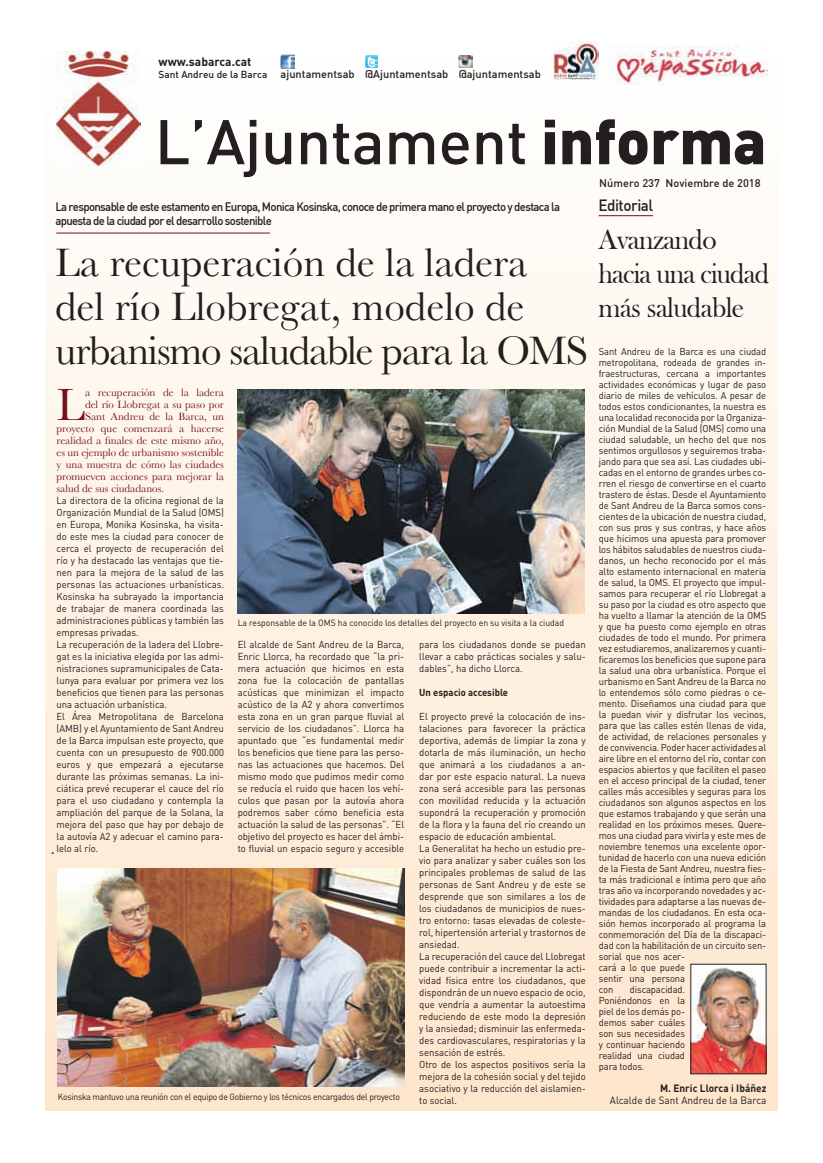
<style>
.page{position:relative;width:823px;height:1163px;background:#fff}
.page>*{position:absolute;margin:0;border:0;box-sizing:border-box;transform-origin:0 0}
.t1{font:500 62px "DIN";letter-spacing:-.005em;color:#231f20}
.t2{font:47.2px "Baskerville";color:#76111a}
.t3{font:41.5px/44px "Baskerville";color:#231f20}
.t4{font:29px/34px "Bask Old Face";letter-spacing:-.02em;color:#231f20;scale:.95 1}
.t5{font:500 16px "DIN";letter-spacing:-.03em;color:#231f20;scale:.95 1}
.t6{font:500 13px "DIN";color:#231f20;scale:.95 1}
.t7{font:500 12px/14.4px "DIN";letter-spacing:-.06em;color:#231f20;scale:.95 1}
.t8{font:700 12px "DIN";color:#231f20}
.t9{font:11px "Baskerville";color:#76111a}
.t10{font:500 11px "DIN";color:#231f20}
.t11{font:10.5px "DIN";letter-spacing:.005em;color:#231f20;scale:.95 1}
.t12{font:700 10.5px "DIN";letter-spacing:.005em;color:#231f20;scale:.95 1}
.t13{font:10px/12px "DIN";color:#231f20;scale:.95 1}
.t14{font:500 10px "DIN";color:#231f20}
.t15{font:700 10px "DIN";color:#231f20;scale:.95 1}
.t16{font:9.9px/11px "DIN";letter-spacing:-.01em;color:#231f20;scale:.95 1}
.t17{font:9px "DIN";letter-spacing:-.03em;color:#231f20;scale:.95 1}
.t18{font:9px "DIN";color:#231f20;scale:.95 1}
.s1{font-weight:900}
</style>
<div class="page">
<div style="left:46px;top:51px;width:731px;height:1058px;background:linear-gradient(to bottom,#fefffe,#fce4ca)"></div>
<img style="left:553px;top:41px;width:45px;height:38px">
<img style="left:609px;top:45px;width:158px;height:39px">
<svg style="left:281px;top:55px;width:13px;height:13px"></svg>
<svg style="left:365px;top:55px;width:12px;height:13px"></svg>
<hr style="left:598px;top:215px;width:54px;height:1px;background:#76111a">
<img style="left:692px;top:966px;width:71px;height:105px">
<img style="left:458px;top:55px;width:14px;height:13px">
<img style="left:57px;top:51px;width:84px;height:115px">
<hr style="left:56px;top:232px;width:214px;height:1px;background:#76111a">
<img style="left:237px;top:389px;width:347px;height:224px">
<img style="left:58px;top:868px;width:346px;height:218px">
<p class="t8" style="left:158px;top:57px;width:94px">www.sabarca.cat</p>
<p class="t14" style="left:158px;top:70px;width:110px">Sant Andreu de la Barca</p>
<p class="t10" style="left:280px;top:70px;width:169px">ajuntamentsab @Ajuntamentsab</p>
<p class="t10" style="left:458px;top:70px;width:84px">@ajuntamentsab</p>
<h1 class="t1" style="left:155px;top:120px;width:612px">L’Ajuntament <span class="s1">informa</span></h1>
<p class="t10" style="left:599px;top:179px;width:163px">Número 237 Noviembre de 2018</p>
<p class="t7" style="left:55px;top:201px;width:532px">La responsable de este estamento en Europa, Monica Kosinska, conoce de primera mano el proyecto y destaca la apuesta de la ciudad por el desarrollo sostenible</p>
<h3 class="t3" style="left:55px;top:240px;width:534px">La recuperación de la ladera<br>del río Llobregat, modelo de urbanismo saludable para la OMS</h3>
<h2 class="t2" style="left:56px;top:377px;width:30px">L</h2>
<p class="t9" style="left:85px;top:386px;width:140px">a recuperación de la ladera</p>
<p class="t9" style="left:85px;top:398px;width:140px">del río Llobregat a su paso por</p>
<p class="t9" style="left:85px;top:410px;width:140px">Sant Andreu de la Barca, un</p>
<p class="t9" style="left:56px;top:422px;width:169px">proyecto que comenzará a hacerse</p>
<p class="t9" style="left:56px;top:434px;width:169px">realidad a finales de este mismo año,</p>
<p class="t9" style="left:56px;top:446px;width:169px">es un ejemplo de urbanismo sostenible</p>
<p class="t9" style="left:56px;top:458px;width:169px">y una muestra de cómo las ciudades</p>
<p class="t9" style="left:56px;top:470px;width:169px">promueven acciones para mejorar la</p>
<p class="t9" style="left:56px;top:482px;width:109px">salud de sus ciudadanos.</p>
<p class="t13" style="left:56px;top:495px;width:178px">La directora de la oficina regional de la Organización Mundial de la Salud (OMS) en Europa, Monika Kosinska, ha visita&shy;do este mes la ciudad para conocer de cerca el proyecto de recuperación del río y ha destacado las ventajas que tie&shy;nen para la mejora de la salud de las personas las actuaciones urbanísticas.<br>Kosinska ha subrayado la importancia de trabajar de manera coordinada las administraciones públicas y también las empresas privadas.<br>La recuperación de la ladera del Llobre&shy;gat es la iniciativa elegida por las admi&shy;nistraciones supramunicipales de Cata&shy;lunya para evaluar por primera vez los beneficios que tienen para las personas una actuación urbanística.<br>El Área Metropolitana de Barcelona (AMB) y el Ayuntamiento de Sant Andreu de la Barca impulsan este proyecto, que cuenta con un presupuesto de 900.000 euros y que empezará a ejecutarse durante las próximas semanas. La ini&shy;ciática prevé recuperar el cauce del río para el uso ciudadano y contempla la ampliación del parque de la Solana, la mejora del paso que hay por debajo de la autovía A2 y adecuar el camino para&shy;lelo al río.</p>
<p class="t18" style="left:237px;top:619px;width:345px">La responsable de la OMS ha conocido los detalles del proyecto en su visita a la ciudad</p>
<p class="t13" style="left:237px;top:639px;width:177px;text-align:justify">El alcalde de Sant Andreu de la Barca, Enric Llorca, ha recordado que “la pri&shy;mera actuación que hicimos en esta zona fue la colocación de pantallas acústicas que minimizan el impacto acústico de la A2 y ahora convertimos esta zona en un gran parque fluvial al servicio de los ciudadanos”. Llorca ha apuntado que “es fundamental medir los beneficios que tiene para las perso&shy;nas las actuaciones que hacemos. Del mismo modo que pudimos medir como se reducía el ruido que hacen los vehí&shy;culos que pasan por la autovía ahora podremos saber cómo beneficia esta actuación la salud de las personas”. “El objetivo del proyecto es hacer del ámbi&shy;to fluvial un espacio seguro y accesible</p>
<p class="t13" style="left:419px;top:639px;width:177px;text-align:justify">para los ciudadanos donde se puedan llevar a cabo prácticas sociales y salu&shy;dables”, ha dicho Llorca.</p>
<p class="t15" style="left:419px;top:688px;width:95px">Un espacio accesible</p>
<p class="t13" style="left:419px;top:711px;width:177px">El proyecto prevé la colocación de ins&shy;talaciones para favorecer la práctica deportiva, además de limpiar la zona y dotarla de más iluminación, un hecho que animará a los ciudadanos a an&shy;dar por este espacio natural. La nueva zona será accesible para las personas con movilidad reducida y la actuación supondrá la recuperación y promoción de la flora y la fauna del río creando un espacio de educación ambiental.<br>La Generalitat ha hecho un estudio pre&shy;vio para analizar y saber cuáles son los principales problemas de salud de las personas de Sant Andreu y de este se desprende que son similares a los de los ciudadanos de municipios de nues&shy;tro entorno: tasas elevadas de coleste&shy;rol, hipertensión arterial y trastornos de ansiedad.<br>La recuperación del cauce del Llobregat puede contribuir a incrementar la acti&shy;vidad física entre los ciudadanos, que dispondrán de un nuevo espacio de ocio, que vendría a aumentar la autoestima reduciendo de este modo la depresión y la ansiedad; disminuir las enfermeda&shy;des cardiovasculares, respiratorias y la sensación de estrés.<br>Otro de los aspectos positivos sería la mejora de la cohesión social y del tejido asociativo y la reducción del aislamien&shy;to social.</p>
<h3 class="t6" style="left:51px;top:844px;width:5px">.</h3>
<p class="t17" style="left:58px;top:1093px;width:361px">Kosinska mantuvo una reunión con el equipo de Gobierno y los técnicos encargados del proyecto</p>
<h3 class="t5" style="left:598px;top:199px;width:59px">Editorial</h3>
<h3 class="t4" style="left:598px;top:225px;width:181px">Avanzando hacia una ciudad más saludable</h3>
<p class="t16" style="left:598px;top:347px;width:178px">Sant Andreu de la Barca es una ciudad metropolitana, rodeada de grandes in&shy;fraestructuras, cercana a importantes actividades económicas y lugar de paso diario de miles de vehículos. A pesar de todos estos condicionantes, la nuestra es una localidad reconocida por la Organiza&shy;ción Mundial de la Salud (OMS) como una ciudad saludable, un hecho del que nos sentimos orgullosos y seguiremos traba&shy;jando para que sea así. Las ciudades ubi&shy;cadas en el entorno de grandes urbes co&shy;rren el riesgo de convertirse en el cuarto trastero de éstas. Desde el Ayuntamiento de Sant Andreu de la Barca somos cons&shy;cientes de la ubicación de nuestra ciudad, con sus pros y sus contras, y hace años que hicimos una apuesta para promover los hábitos saludables de nuestros ciuda&shy;danos, un hecho reconocido por el más alto estamento internacional en materia de salud, la OMS. El proyecto que impul&shy;samos para recuperar el río Llobregat a su paso por la ciudad es otro aspecto que ha vuelto a llamar la atención de la OMS y que ha puesto como ejemplo en otras ciudades de todo el mundo. Por primera vez estudiaremos, analizaremos y cuanti&shy;ficaremos los beneficios que supone para la salud una obra urbanística. Porque el urbanismo en Sant Andreu de la Barca no lo entendemos sólo como piedras o ce&shy;mento. Diseñamos una ciudad para que la puedan vivir y disfrutar los vecinos, para que las calles estén llenas de vida, de actividad, de relaciones personales y de convivencia. Poder hacer actividades al aire libre en el entorno del río, contar con espacios abiertos y que faciliten el paseo en el acceso principal de la ciudad, tener calles más accesibles y seguras para los ciudadanos son algunos aspectos en los que estamos trabajando y que serán una realidad en los próximos meses. Quere&shy;mos una ciudad para vivirla y este mes de noviembre tenemos una excelente opor&shy;tunidad de hacerlo con una nueva edición de la Fiesta de Sant Andreu, nuestra fies&shy;ta más tradicional e íntima pero que año tras año va incorporando novedades y ac&shy;tividades para adaptarse a las nuevas de&shy;mandas de los ciudadanos. En esta oca&shy;sión hemos incorporado al programa la conmemoración del Día de la discapaci&shy;dad con la habilitación de un circuito sen&shy;sorial que nos acer-<br>cará a lo que puede<br>sentir una persona<br>con</p>
<p class="t16" style="left:598px;top:985px;width:92px;text-align:justify;text-indent:31px">discapacidad.<br>Poniéndonos en la piel de los demás po&shy;demos saber cuáles son sus necesidades y continuar haciendo realidad una ciudad para todos.</p>
<p class="t12" style="left:659px;top:1084px;width:113px">M. Enric Llorca i Ibáñez</p>
<p class="t11" style="left:609px;top:1096px;width:166px">Alcalde de Sant Andreu de la Barca</p>
</div>
